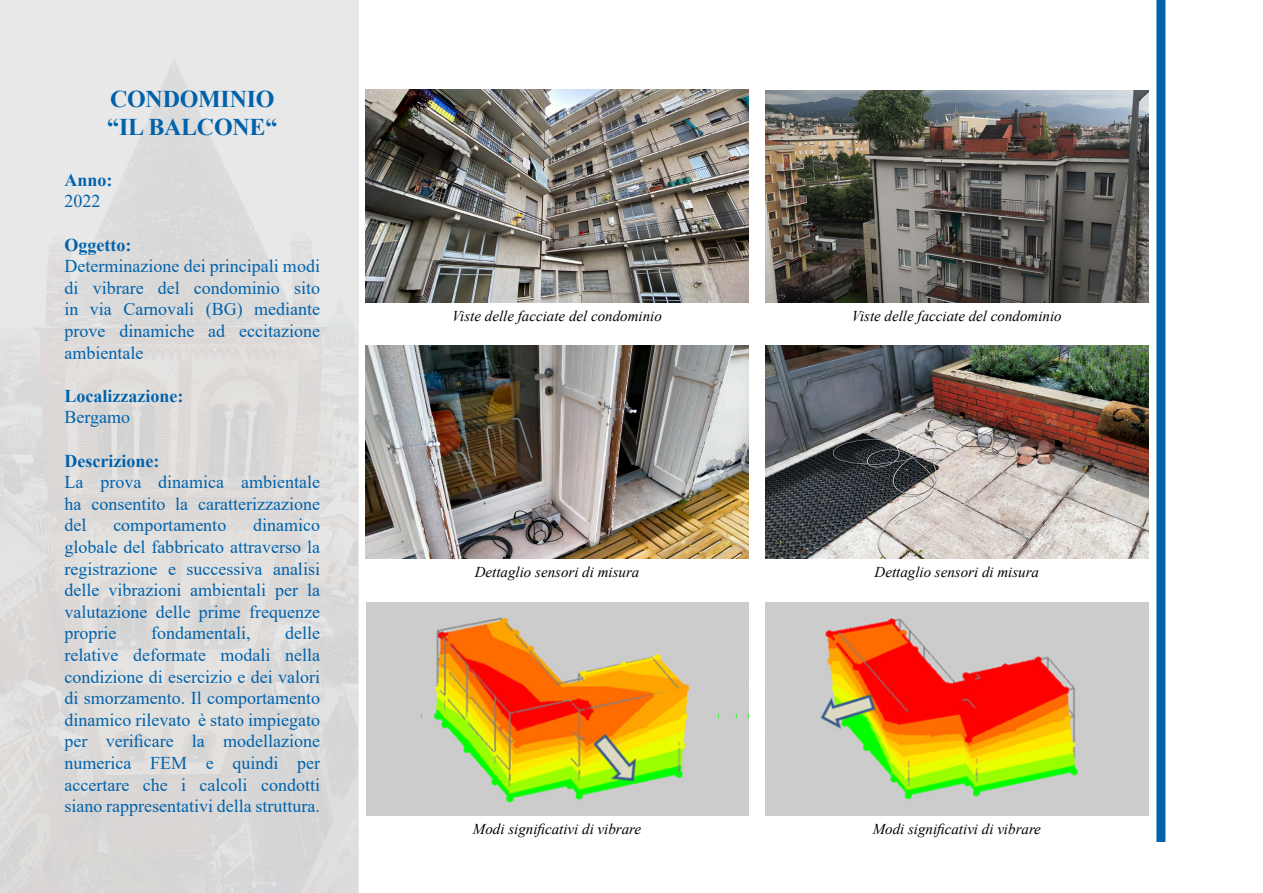
<style>
.page{position:relative;width:1263px;height:893px;background:#fff}
.page>*{position:absolute;margin:0;border:0;box-sizing:border-box;transform-origin:0 0}
.t1{font:700 24px/28.8px "Times New Roman";letter-spacing:-.01em;color:#0062ab}
.t2{font:18px/21.6px "Times New Roman";color:#0062ab;text-align:justify}
.t3{font:700 18px "Times New Roman";color:#0062ab}
.t4{font:italic 15px "Times New Roman";color:#000}
</style>
<div class="page">
<div style="left:1156px;top:0;width:9px;height:842px;background:#0062ab"></div>
<div style="left:0;top:0;width:358px;height:893px;background:#dfdddd"></div>
<img style="left:765px;top:346px;width:383px;height:213px">
<img style="left:366px;top:346px;width:382px;height:213px">
<img style="left:765px;top:90px;width:383px;height:212px">
<img style="left:366px;top:89px;width:382px;height:213px">
<img style="left:421px;top:603px;width:277px;height:212px">
<div style="left:401px;top:603px;width:20px;height:212px;background:#ccc"></div>
<div style="left:736px;top:603px;width:12px;height:212px;background:#ccc"></div>
<div style="left:718px;top:603px;width:18px;height:212px;background:#ccc"></div>
<img style="left:819px;top:603px;width:329px;height:212px">
<div style="left:796px;top:603px;width:18px;height:212px;background:#ccc"></div>
<h1 class="t1" style="left:107px;top:83px;width:172px">CONDOMINIO “IL BALCONE“</h1>
<p class="t3" style="left:65px;top:167px;width:50px">Anno:</p>
<p class="t2" style="left:65px;top:190px;width:37px">2022</p>
<p class="t3" style="left:65px;top:232px;width:68px">Oggetto:</p>
<p class="t2" style="left:65px;top:255px;width:257px">Determinazione dei principali modi di vibrare del condominio sito in via Carnovali (BG) mediante prove dinamiche ad eccitazione ambientale</p>
<p class="t3" style="left:65px;top:383px;width:120px">Localizzazione:</p>
<p class="t2" style="left:65px;top:406px;width:67px">Bergamo</p>
<p class="t3" style="left:65px;top:448px;width:96px">Descrizione:</p>
<p class="t2" style="left:65px;top:471px;width:257px">La prova dinamica ambientale ha consentito la caratterizzazione del</p>
<p class="t2" style="left:65px;top:514px;width:257px;text-indent:188px">dinamico globale del fabbricato attraverso la registrazione e successiva analisi delle vibrazioni ambientali per la valutazione delle prime frequenze proprie</p>
<p class="t2" style="left:113px;top:514px;width:114px">comportamento</p>
<p class="t2" style="left:65px;top:622px;width:257px;text-indent:220px">delle relative deformate modali nella condizione di esercizio e dei valori di smorzamento. Il comportamento dinamico rilevato è stato impiegato per verificare la modellazione numerica FEM e quindi per accertare che i calcoli condotti siano rappresentativi della struttura.</p>
<p class="t2" style="left:151px;top:622px;width:101px">fondamentali,</p>
<p class="t4" style="left:452px;top:305px;width:211px">Viste delle facciate del condominio</p>
<p class="t4" style="left:852px;top:305px;width:211px">Viste delle facciate del condominio</p>
<p class="t4" style="left:475px;top:562px;width:166px">Dettaglio sensori di misura</p>
<p class="t4" style="left:874px;top:562px;width:166px">Dettaglio sensori di misura</p>
<p class="t4" style="left:473px;top:818px;width:170px">Modi significativi di vibrare</p>
<p class="t4" style="left:873px;top:818px;width:170px">Modi significativi di vibrare</p>
</div>
